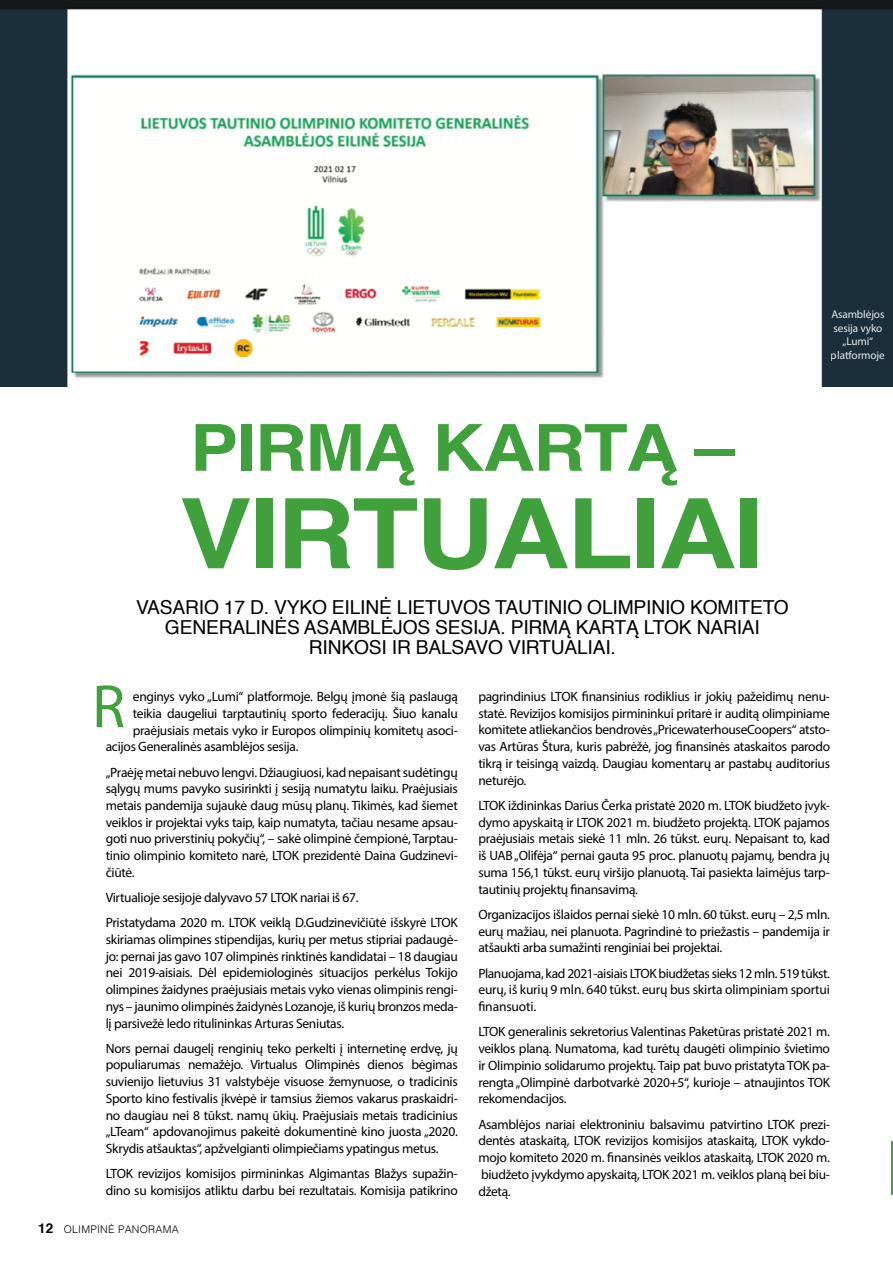
<style>
.page{position:relative;width:893px;height:1263px;background:#fff}
.page>*{position:absolute;margin:0;border:0;box-sizing:border-box;transform-origin:0 0}
.t1{font:700 97.2px "Helvetica";letter-spacing:-.02em;color:#40a03c;scale:1.11 1}
.t2{font:700 64.8px "Helvetica";letter-spacing:-.02em;color:#40a03c;scale:1.11 1}
.t3{font:61.5px "Myriad Pro";color:#40a03c}
.t4{font:19.2px/20.1px "Helvetica";letter-spacing:-.01em;color:#000;text-align:center}
.t5{font:13.5px/16.8px "Myriad Pro";letter-spacing:-.02em;color:#000;text-align:justify}
.t6{font:11.25px/13.5px "Myriad Pro";letter-spacing:-.01em;color:#fff;text-align:center}
.t7{font:300 10.5px "Helvetica";letter-spacing:.025em;color:#000}
.s1{font-weight:700;font-size:13.5px}
</style>
<div class="page">
<img style="left:0;top:0;width:893px;height:386px">
<hr style="left:892px;top:1142px;width:1px;height:53px;background:#40a03c">
<p class="t6" style="left:831px;top:307px;width:55px">Asamblėjos sesija vyko „Lumi“ platformoje</p>
<h2 class="t2" style="left:190px;top:396px;width:492px">PIRMĄ KARTĄ –</h2>
<h1 class="t1" style="left:179px;top:456px;width:528px">VIRTUALIAI</h1>
<h3 class="t4" style="left:136px;top:598px;width:654px">VASARIO 17 D. VYKO EILINĖ LIETUVOS TAUTINIO OLIMPINIO KOMITETO<br>GENERALINĖS ASAMBLĖJOS SESIJA. PIRMĄ KARTĄ LTOK NARIAI<br>RINKOSI IR BALSAVO VIRTUALIAI.</h3>
<p class="t5" style="left:133px;top:688px;width:326px">enginys vyko „Lumi“ platformoje. Belgų įmonė šią paslaugą</p>
<p class="t5" style="left:133px;top:705px;width:326px">teikia daugeliui tarptautinių sporto federacijų. Šiuo kanalu</p>
<p class="t5" style="left:133px;top:721px;width:326px">praėjusiais metais vyko ir Europos olimpinių komitetų asoci-</p>
<p class="t5" style="left:106px;top:738px;width:194px">acijos Generalinės asamblėjos sesija.</p>
<p class="t5" style="left:106px;top:763px;width:354px">„Praėję metai nebuvo lengvi. Džiaugiuosi, kad nepaisant sudėtingų sąlygų mums pavyko susirinkti į sesiją numatytu laiku. Praėjusiais metais pandemija sujaukė daug mūsų planų. Tikimės, kad šiemet veiklos ir projektai vyks taip, kaip numatyta, tačiau nesame apsau&shy;goti nuo priverstinių pokyčių“, – sakė olimpinė čempionė, Tarptau&shy;tinio olimpinio komiteto narė, LTOK prezidentė Daina Gudzinevi&shy;čiūtė.</p>
<p class="t5" style="left:106px;top:885px;width:354px;line-height:25.2px">Virtualioje sesijoje dalyvavo 57 LTOK nariai iš 67.<br>Pristatydama 2020 m. LTOK veiklą D.Gudzinevičiūtė išskyrė LTOK</p>
<p class="t5" style="left:106px;top:931px;width:354px">skiriamas olimpines stipendijas, kurių per metus stipriai padaugė&shy;jo: pernai jas gavo 107 olimpinės rinktinės kandidatai – 18 daugiau nei 2019-aisiais. Dėl epidemiologinės situacijos perkėlus Tokijo olimpines žaidynes praėjusiais metais vyko vienas olimpinis rengi&shy;nys – jaunimo olimpinės žaidynės Lozanoje, iš kurių bronzos meda&shy;lį parsivežė ledo ritulininkas Arturas Seniutas.</p>
<p class="t5" style="left:106px;top:1040px;width:354px">Nors pernai daugelį renginių teko perkelti į internetinę erdvę, jų populiarumas nemažėjo. Virtualus Olimpinės dienos bėgimas suvienijo lietuvius 31 valstybėje visuose žemynuose, o tradicinis Sporto kino festivalis įkvėpė ir tamsius žiemos vakarus praskaidri&shy;no daugiau nei 8 tūkst. namų ūkių. Praėjusiais metais tradicinius „LTeam“ apdovanojimus pakeitė dokumentinė kino juosta „2020.<br>Skrydis atšauktas“, apžvelgianti olimpiečiams ypatingus metus.</p>
<p class="t5" style="left:106px;top:1165px;width:354px">LTOK revizijos komisijos pirmininkas Algimantas Blažys supažin&shy;dino su komisijos atliktu darbu bei rezultatais. Komisija patikrino</p>
<h3 class="t3" style="left:92px;top:669px;width:35px">R</h3>
<p class="t5" style="left:478px;top:688px;width:353px">pagrindinius LTOK finansinius rodiklius ir jokių pažeidimų nenu&shy;statė. Revizijos komisijos pirmininkui pritarė ir auditą olimpiniame komitete atliekančios bendrovės „PricewaterhouseCoopers“ atsto&shy;vas Artūras Štura, kuris pabrėžė, jog finansinės ataskaitos parodo tikrą ir teisingą vaizdą. Daugiau komentarų ar pastabų auditorius neturėjo.</p>
<p class="t5" style="left:478px;top:797px;width:353px">LTOK iždininkas Darius Čerka pristatė 2020 m. LTOK biudžeto įvyk&shy;dymo apyskaitą ir LTOK 2021 m. biudžeto projektą. LTOK pajamos praėjusiais metais siekė 11 mln. 26 tūkst. eurų. Nepaisant to, kad iš UAB „Olifėja“ pernai gauta 95 proc. planuotų pajamų, bendra jų suma 156,1 tūkst. eurų viršijo planuotą. Tai pasiekta laimėjus tarp&shy;tautinių projektų finansavimą.</p>
<p class="t5" style="left:478px;top:906px;width:353px">Organizacijos išlaidos pernai siekė 10 mln. 60 tūkst. eurų – 2,5 mln. eurų mažiau, nei planuota. Pagrindinė to priežastis – pandemija ir atšaukti arba sumažinti renginiai bei projektai.</p>
<p class="t5" style="left:478px;top:964px;width:353px">Planuojama, kad 2021-aisiais LTOK biudžetas sieks 12 mln. 519 tūkst. eurų, iš kurių 9 mln. 640 tūkst. eurų bus skirta olimpiniam sportui finansuoti.</p>
<p class="t5" style="left:478px;top:1023px;width:353px">LTOK generalinis sekretorius Valentinas Paketūras pristatė 2021 m. veiklos planą. Numatoma, kad turėtų daugėti olimpinio švietimo ir Olimpinio solidarumo projektų. Taip pat buvo pristatyta TOK pa&shy;rengta „Olimpinė darbotvarkė 2020+5“, kurioje – atnaujintos TOK rekomendacijos.</p>
<p class="t5" style="left:478px;top:1115px;width:353px">Asamblėjos nariai elektroniniu balsavimu patvirtino LTOK prezi&shy;dentės ataskaitą, LTOK revizijos komisijos ataskaitą, LTOK vykdo&shy;mojo komiteto 2020 m. finansinės veiklos ataskaitą, LTOK 2020 m. biudžeto įvykdymo apyskaitą, LTOK 2021 m. veiklos planą bei biu&shy;džetą.</p>
<p class="t7" style="left:38px;top:1220px;width:142px"><span class="s1">12</span> OLIMPINĖ PANORAMA</p>
</div>
